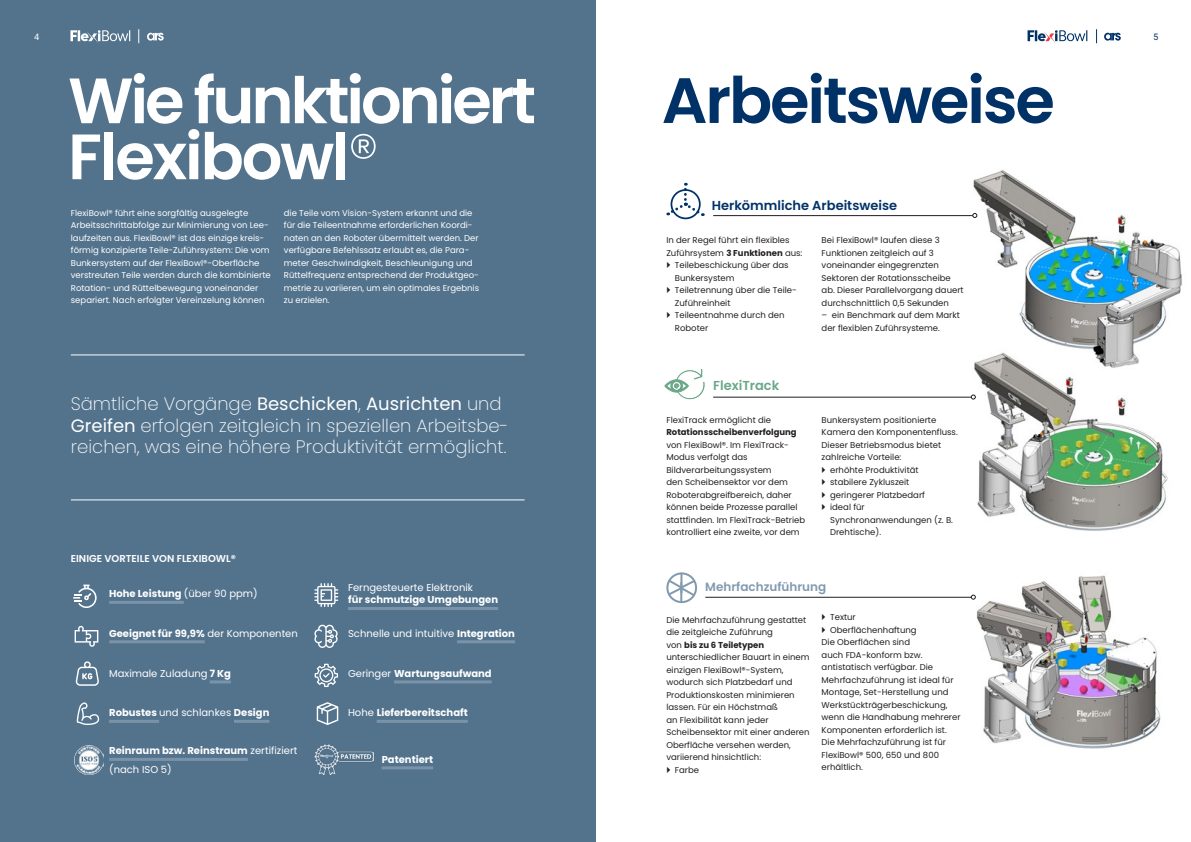
<style>
.page{position:relative;width:1191px;height:842px;background:#fff}
.page>*{position:absolute;margin:0;border:0;box-sizing:border-box;transform-origin:0 0}
.t1{font:600 64px "Poppins";letter-spacing:-.05em;color:#fff}
.t2{font:600 64px "Poppins";letter-spacing:-.035em;color:#003268}
.t3{font:200 18px/21.6px "Poppins";color:#fff}
.t4{font:600 13px "Poppins";color:#003268}
.t5{font:600 13px "Poppins";color:#6ba789}
.t6{font:600 12px "Poppins";color:#829aaf}
.t7{font:700 10px/19px "Poppins";color:#fff}
.t8{font:10px "Poppins";color:#fff}
.t9{font:600 10px "Poppins";color:#fff}
.t10{font:9px "Roboto Mono";color:#fff}
.t11{font:9px "Roboto Mono";color:#003268}
.t12{font:8.5px/12.5px "Poppins";color:#231f20}
.t13{font:8.5px/12.5px "Poppins";color:#fff}
.s1{font-weight:200}
.s2{font-weight:400}
.s3{font-weight:700}
</style>
<div class="page">
<img style="left:944px;top:170px;width:238px;height:173px">
<img style="left:944px;top:343px;width:224px;height:188px">
<div style="left:0;top:0;width:595px;height:842px;background:#53738d"></div>
<div style="left:670px;top:189px;width:30px;height:30px;border:2px solid #003268;border-radius:50%"></div>
<svg style="left:668px;top:183px;width:35px;height:33px"></svg>
<hr style="left:71px;top:355px;width:453px;height:1px;background:#fff">
<hr style="left:71px;top:500px;width:453px;height:1px;background:#fff">
<svg style="left:664px;top:369px;width:41px;height:31px"></svg>
<div style="left:666px;top:572px;width:31px;height:31px;border:2px solid #829aaf;border-radius:50%"></div>
<hr style="left:680px;top:573px;width:2px;height:20px;background:#829aaf">
<svg style="left:666px;top:578px;width:31px;height:20px"></svg>
<hr style="left:680px;top:582px;width:2px;height:21px;background:#829aaf">
<svg style="left:70px;top:30px;width:60px;height:13px"></svg>
<svg style="left:147px;top:33px;width:17px;height:8px"></svg>
<svg style="left:139px;top:29px;width:1px;height:14px"></svg>
<svg style="left:1027px;top:30px;width:60px;height:13px"></svg>
<svg style="left:1104px;top:33px;width:16px;height:8px"></svg>
<svg style="left:1096px;top:29px;width:1px;height:14px"></svg>
<hr style="left:109px;top:601px;width:75px;height:3px;background:#7a93a9">
<hr style="left:109px;top:640px;width:96px;height:3px;background:#7a93a9">
<hr style="left:210px;top:680px;width:21px;height:3px;background:#7a93a9">
<hr style="left:109px;top:720px;width:50px;height:3px;background:#7a93a9">
<hr style="left:234px;top:720px;width:35px;height:3px;background:#7a93a9">
<hr style="left:348px;top:607px;width:150px;height:3px;background:#7a93a9">
<hr style="left:457px;top:640px;width:58px;height:3px;background:#7a93a9">
<hr style="left:377px;top:720px;width:91px;height:3px;background:#7a93a9">
<hr style="left:394px;top:680px;width:98px;height:3px;background:#7a93a9">
<hr style="left:713px;top:215px;width:259px;height:1px;background:#231f20">
<svg style="left:972px;top:213px;width:5px;height:5px"></svg>
<hr style="left:713px;top:397px;width:258px;height:1px;background:#231f20">
<svg style="left:971px;top:395px;width:4px;height:4px"></svg>
<hr style="left:705px;top:597px;width:266px;height:1px;background:#231f20">
<img style="left:972px;top:575px;width:189px;height:174px">
<svg style="left:971px;top:595px;width:4px;height:4px"></svg>
<svg style="left:73px;top:585px;width:24px;height:23px"></svg>
<svg style="left:75px;top:626px;width:23px;height:21px"></svg>
<svg style="left:75px;top:661px;width:24px;height:25px"></svg>
<svg style="left:77px;top:702px;width:22px;height:23px"></svg>
<svg style="left:314px;top:583px;width:24px;height:24px"></svg>
<svg style="left:314px;top:624px;width:23px;height:24px"></svg>
<svg style="left:315px;top:664px;width:23px;height:23px"></svg>
<svg style="left:317px;top:702px;width:21px;height:23px"></svg>
<hr style="left:109px;top:758px;width:139px;height:3px;background:#7a93a9">
<img style="left:75px;top:745px;width:29px;height:30px">
<hr style="left:382px;top:766px;width:51px;height:3px;background:#7a93a9">
<img style="left:314px;top:744px;width:59px;height:31px">
<p class="t10" style="left:34px;top:31px;width:7px">4</p>
<p class="t11" style="left:1153px;top:31px;width:7px">5</p>
<p class="t1" style="left:68px;top:64px;width:469px">Wie funktioniert</p>
<p class="t1" style="left:68px;top:120px;width:313px">Flexibowl<span class="s1">®</span></p>
<p class="t13" style="left:71px;top:206px;width:201px">FlexiBowl® führt eine sorgfältig ausgelegte Arbeitsschrittabfolge zur Minimierung von Lee&shy;laufzeiten aus. FlexiBowl® ist das einzige kreis&shy;förmig konzipierte Teile-Zuführsystem: Die vom Bunkersystem auf der FlexiBowl®-Oberfläche verstreuten Teile werden durch die kombinierte Rotation- und Rüttelbewegung voneinander separiert. Nach erfolgter Vereinzelung können</p>
<p class="t13" style="left:284px;top:206px;width:197px">die Teile vom Vision-System erkannt und die für die Teileentnahme erforderlichen Koordi&shy;naten an den Roboter übermittelt werden. Der verfügbare Befehlssatz erlaubt es, die Para&shy;meter Geschwindigkeit, Beschleunigung und Rüttelfrequenz entsprechend der Produktgeo&shy;metrie zu variieren, um ein optimales Ergebnis zu erzielen.</p>
<p class="t3" style="left:71px;top:393px;width:439px">Sämtliche Vorgänge <span class="s2">Beschicken</span>, <span class="s2">Ausrichten</span> und<br><span class="s2">Greifen</span> erfolgen zeitgleich in speziellen Arbeitsbe&shy;reichen, was eine höhere Produktivität ermöglicht.</p>
<p class="t9" style="left:71px;top:553px;width:166px">EINIGE VORTEILE VON FLEXIBOWL®</p>
<p class="t7" style="left:109px;top:584px;width:150px">Hohe Leistung <span class="s2">(über 90 ppm)</span></p>
<p class="t7" style="left:109px;top:624px;width:190px">Geeignet für 99,9% <span class="s2">der Komponenten</span></p>
<p class="t8" style="left:109px;top:668px;width:123px">Maximale Zuladung <span class="s3">7 Kg</span></p>
<p class="t7" style="left:109px;top:703px;width:162px">Robustes <span class="s2">und schlankes</span> Design</p>
<p class="t8" style="left:348px;top:582px;width:126px">Ferngesteuerte Elektronik</p>
<p class="t7" style="left:348px;top:590px;width:152px">für schmutzige Umgebungen</p>
<p class="t8" style="left:348px;top:627px;width:168px">Schnelle und intuitive <span class="s3">Integration</span></p>
<p class="t7" style="left:348px;top:664px;width:145px"><span class="s2">Geringer</span> Wartungsaufwand</p>
<p class="t7" style="left:348px;top:703px;width:121px"><span class="s2">Hohe</span> Lieferbereitschaft</p>
<p class="t7" style="left:109px;top:741px;width:190px">Reinraum bzw. Reinstraum <span class="s2">zertifiziert (nach ISO 5)</span></p>
<p class="t7" style="left:382px;top:750px;width:53px">Patentiert</p>
<p class="t2" style="left:661px;top:63px;width:395px">Arbeitsweise</p>
<p class="t4" style="left:711px;top:197px;width:187px">Herkömmliche Arbeitsweise</p>
<p class="t12" style="left:666px;top:234px;width:138px">In der Regel führt ein flexibles<br>Zuführsystem <span class="s3">3 Funktionen</span> aus:</p>
<p class="t12" style="left:675px;top:259px;width:115px">Teilebeschickung über das<br>Bunkersystem</p>
<p class="t12" style="left:675px;top:284px;width:123px">Teiletrennung über die Teile-<br>Zuführeinheit</p>
<p class="t12" style="left:675px;top:309px;width:111px">Teileentnahme durch den<br>Roboter</p>
<p class="t5" style="left:713px;top:378px;width:68px">FlexiTrack</p>
<p class="t12" style="left:821px;top:234px;width:143px">Bei FlexiBowl® laufen diese 3<br>Funktionen zeitgleich auf 3 voneinander eingegrenzten<br>Sektoren der Rotationsscheibe ab. Dieser Parallelvorgang dauert durchschnittlich 0,5 Sekunden</p>
<p class="t12" style="left:821px;top:309px;width:140px">– ein Benchmark auf dem Markt der flexiblen Zuführsysteme.</p>
<p class="t12" style="left:666px;top:414px;width:140px">FlexiTrack ermöglicht die<br><span class="s3">Rotationsscheibenverfolgung </span>von FlexiBowl®. Im FlexiTrack-<br>Modus verfolgt das<br>Bildverarbeitungssystem<br>den Scheibensektor vor dem<br>Roboterabgreifbereich, daher können beide Prozesse parallel stattfinden. Im FlexiTrack-Betrieb kontrolliert eine zweite, vor dem</p>
<p class="t12" style="left:821px;top:414px;width:138px">Bunkersystem positionierte<br>Kamera den Komponentenfluss.<br>Dieser Betriebsmodus bietet zahlreiche Vorteile:</p>
<p class="t12" style="left:830px;top:464px;width:90px">erhöhte Produktivität</p>
<p class="t12" style="left:830px;top:476px;width:81px">stabilere Zykluszeit</p>
<p class="t12" style="left:830px;top:489px;width:96px">geringerer Platzbedarf</p>
<p class="t12" style="left:830px;top:501px;width:124px">ideal für<br>Synchronanwendungen (z. B.<br>Drehtische).</p>
<p class="t6" style="left:705px;top:579px;width:122px">Mehrfachzuführung</p>
<p class="t12" style="left:666px;top:613px;width:145px">Die Mehrfachzuführung gestattet die zeitgleiche Zuführung<br>von <span class="s3">bis zu 6 Teiletypen </span>unterschiedlicher Bauart in einem einzigen FlexiBowl®-System, wodurch sich Platzbedarf und<br>Produktionskosten minimieren lassen. Für ein Höchstmaß<br>an Flexibilität kann jeder<br>Scheibensektor mit einer anderen<br>Oberfläche versehen werden, variierend hinsichtlich:</p>
<p class="t12" style="left:675px;top:763px;width:26px">Farbe</p>
<p class="t12" style="left:830px;top:611px;width:27px">Textur</p>
<p class="t12" style="left:830px;top:624px;width:88px">Oberflächenhaftung</p>
<p class="t12" style="left:821px;top:636px;width:140px">Die Oberflächen sind<br>auch FDA-konform bzw. antistatisch verfügbar. Die<br>Mehrfachzuführung ist ideal für<br>Montage, Set-Herstellung und<br>Werkstückträgerbeschickung, wenn die Handhabung mehrerer<br>Komponenten erforderlich ist.<br>Die Mehrfachzuführung ist für<br>FlexiBowl® 500, 650 und 800 erhältlich.</p>
</div>
